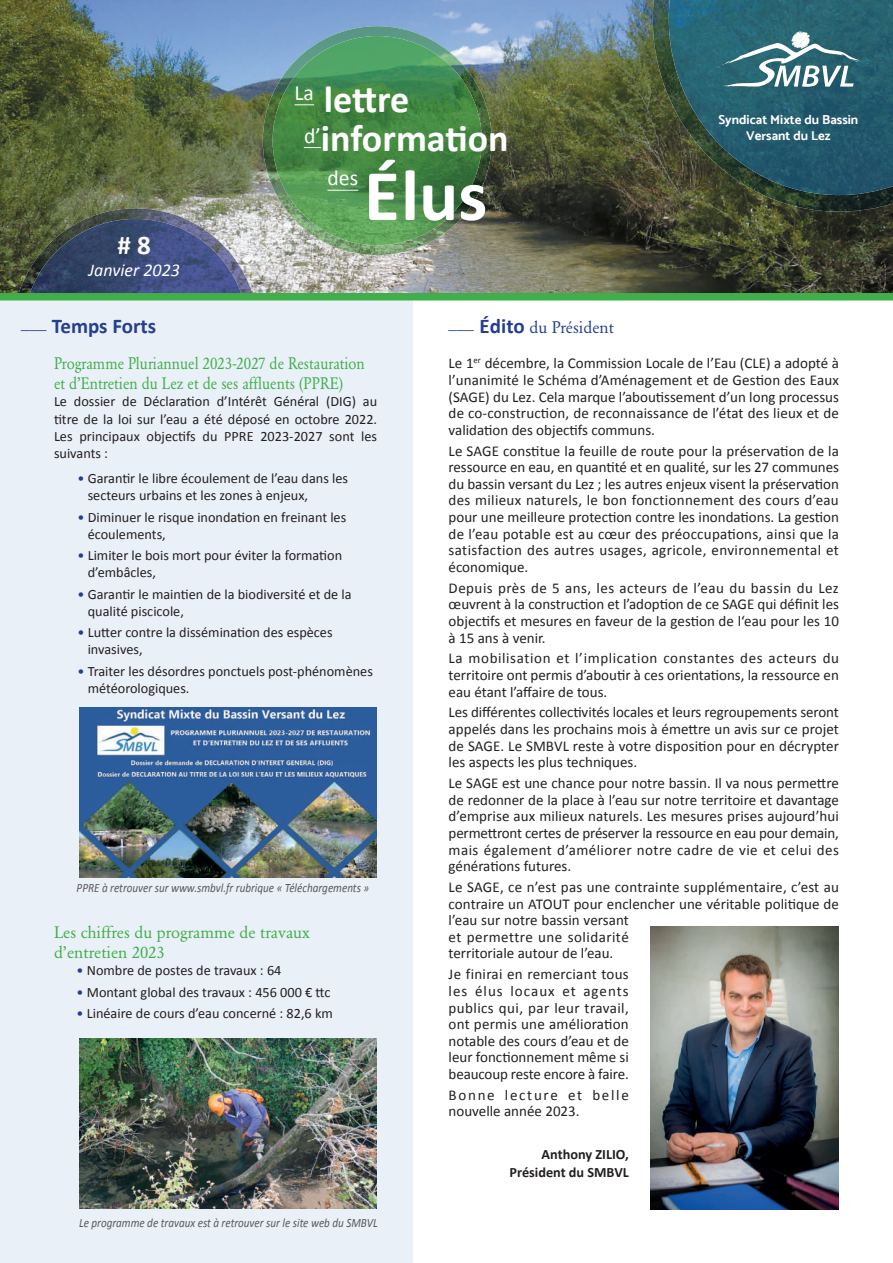
<style>
.page{position:relative;width:893px;height:1263px;background:#fff}
.page>*{position:absolute;margin:0;border:0;box-sizing:border-box;transform-origin:0 0}
.t1{font:700 73.05px "Calibri";color:#fff}
.t2{font:700 38.1px "Calibri";color:#fff}
.t3{font:700 27px "Calibri";color:#fff}
.t4{font:21.75px "Calibri";color:#fff}
.t5{font:700 21px "Calibri";color:#253f8e}
.t6{font:italic 18px "Calibri";color:#fff}
.t7{font:16.5px/19.8px "Garamond BE";color:#40ae49;scale:.9 1}
.t8{font:16.5px/19.8px "Garamond BE";color:#40ae49}
.t9{font:16.5px "Garamond BE";color:#253f8e}
.t10{font:15px/16.6px "Calibri";color:#231f20;text-align:justify}
.t11{font:15px/16.6px "Calibri";letter-spacing:.1em;color:#231f20}
.t12{font:14.25px/17.1px "Calibri";color:#231f20}
.t13{font:700 14.25px/18.1px "Calibri";color:#231f20;text-align:right}
.t14{font:700 13.05px/15.6px "Catamaran";color:#fff;text-align:center}
.t15{font:italic 12.75px "Calibri";color:#57585a;scale:.87 1}
.s1{font-family:"Calibri";font-weight:700;font-size:21px}
.s2{color:#253f8e}
</style>
<div class="page">
<div style="left:0;top:300px;width:412px;height:963px;background:#eaf0f8"></div>
<img style="left:650px;top:926px;width:189px;height:283px">
<img style="left:0;top:0;width:893px;height:293px">
<img style="left:263px;top:26px;width:229px;height:229px">
<img style="left:273px;top:36px;width:209px;height:209px;border-radius:105px">
<svg style="left:294px;top:105px;width:20px;height:1px"></svg>
<hr style="left:327px;top:190px;width:31px;height:1px;background:#fff">
<svg style="left:304px;top:147px;width:17px;height:1px"></svg>
<img style="left:653px;top:0;width:240px;height:212px">
<img style="left:669px;top:0;width:224px;height:195px">
<svg style="left:717px;top:31px;width:151px;height:57px"></svg>
<img style="left:19px;top:208px;width:233px;height:85px">
<img style="left:30px;top:219px;width:211px;height:74px">
<img style="left:79px;top:707px;width:298px;height:170px">
<img style="left:79px;top:1038px;width:298px;height:170px">
<div style="left:0;top:293px;width:893px;height:7px;background:#40ae49"></div>
<h3 class="t4" style="left:294px;top:79px;width:21px">La</h3>
<h2 class="t2" style="left:324px;top:72px;width:87px">lettre</h2>
<h2 class="t2" style="left:304px;top:111px;width:206px"><sup>d’</sup>information</h2>
<p class="t14" style="left:718px;top:112px;width:141px">Syndicat Mixte du Bassin<br>Versant du Lez</p>
<h3 class="t3" style="left:118px;top:226px;width:35px"># 8</h3>
<p class="t6" style="left:89px;top:257px;width:93px">Janvier 2023</p>
<h3 class="t4" style="left:327px;top:165px;width:32px">des</h3>
<h1 class="t1" style="left:364px;top:144px;width:125px">Élus</h1>
<h3 class="t5" style="left:21px;top:311px;width:136px"><sup>___</sup> Temps Forts</h3>
<p class="t9" style="left:449px;top:318px;width:167px">___ <span class="s1">Édito</span> du Président</p>
<p class="t10" style="left:449px;top:354px;width:392px">Le 1<sup>er</sup> décembre, la Commission Locale de l’Eau (CLE) a adopté à l’unanimité le Schéma d’Aménagement et de Gestion des Eaux (SAGE) du Lez. Cela marque l’aboutissement d’un long processus de co-construction, de reconnaissance de l’état des lieux et de validation des objectifs communs.</p>
<p class="t10" style="left:449px;top:442px;width:392px">Le SAGE constitue la feuille de route pour la préservation de la ressource en eau, en quantité et en qualité, sur les 27 communes du bassin versant du Lez ; les autres enjeux visent la préservation des milieux naturels, le bon fonctionnement des cours d’eau pour une meilleure protection contre les inondations. La gestion de l’eau potable est au cœur des préoccupations, ainsi que la satisfaction des autres usages, agricole, environnemental et économique.</p>
<p class="t10" style="left:449px;top:579px;width:392px">Depuis près de 5 ans, les acteurs de l’eau du bassin du Lez œuvrent à la construction et l’adoption de ce SAGE qui définit les objectifs et mesures en faveur de la gestion de l‘eau pour les 10 à 15 ans à venir.</p>
<p class="t10" style="left:449px;top:649px;width:392px">La mobilisation et l’implication constantes des acteurs du territoire ont permis d’aboutir à ces orientations, la ressource en eau étant l’affaire de tous.</p>
<p class="t10" style="left:449px;top:703px;width:392px">Les différentes collectivités locales et leurs regroupements seront appelés dans les prochains mois à émettre un avis sur ce projet de SAGE. Le SMBVL reste à votre disposition pour en décrypter les aspects les plus techniques.</p>
<p class="t10" style="left:449px;top:774px;width:392px">Le SAGE est une chance pour notre bassin. Il va nous permettre de redonner de la place à l’eau sur notre territoire et davantage d’emprise aux milieux naturels. Les mesures prises aujourd’hui permettront certes de préserver la ressource en eau pour demain, mais également d’améliorer notre cadre de vie et celui des générations futures.</p>
<p class="t10" style="left:449px;top:878px;width:392px;text-align:left">Le SAGE, ce n’est pas une contrainte supplémentaire, c’est au contraire un ATOUT pour enclencher une véritable politique de l’eau sur notre bassin versant<br>et permettre une solidarité<br>territoriale autour de l’eau.</p>
<p class="t10" style="left:449px;top:965px;width:182px">Je finirai en remerciant tous les élus locaux et agents publics qui, par leur travail, ont permis une amélioration notable des cours d’eau et de leur fonctionnement même si beaucoup reste encore à faire.</p>
<p class="t11" style="left:449px;top:1086px;width:182px">Bonne lecture et belle nouvelle année 2023.</p>
<p class="t13" style="left:510px;top:1145px;width:121px">Anthony ZILIO,<br>Président du SMBVL</p>
<p class="t7" style="left:54px;top:354px;width:347px">Programme Pluriannuel 2023-2027 de Restauration et d’Entretien du Lez et de ses affluents (PPRE)</p>
<p class="t12" style="left:54px;top:392px;width:325px;text-align:justify">Le dossier de Déclaration d’Intérêt Général (DIG) au titre de la loi sur l’eau a été déposé en octobre 2022.<br>Les principaux objectifs du PPRE 2023-2027 sont les suivants :</p>
<p class="t12" style="left:88px;top:469px;width:262px;text-indent:-10px"><span class="s2">•</span> Garantir le libre écoulement de l’eau dans les secteurs urbains et les zones à enjeux,</p>
<p class="t12" style="left:88px;top:508px;width:260px;text-indent:-10px"><span class="s2">•</span> Diminuer le risque inondation en freinant les écoulements,</p>
<p class="t12" style="left:88px;top:546px;width:256px;text-indent:-10px"><span class="s2">•</span> Limiter le bois mort pour éviter la formation d’embâcles,</p>
<p class="t12" style="left:88px;top:585px;width:265px;text-indent:-10px"><span class="s2">•</span> Garantir le maintien de la biodiversité et de la qualité piscicole,</p>
<p class="t12" style="left:88px;top:623px;width:246px;text-indent:-10px"><span class="s2">•</span> Lutter contre la dissémination des espèces invasives,</p>
<p class="t12" style="left:88px;top:662px;width:287px;text-indent:-10px"><span class="s2">•</span> Traiter les désordres ponctuels post-phénomènes météorologiques.</p>
<p class="t15" style="left:77px;top:879px;width:338px">PPRE à retrouver sur www.smbvl.fr rubrique « Téléchargements »</p>
<p class="t8" style="left:54px;top:923px;width:257px">Les chiffres du programme de travaux d’entretien 2023</p>
<p class="t12" style="left:77px;top:961px;width:206px"><span class="s2">•</span> Nombre de postes de travaux : 64</p>
<p class="t12" style="left:77px;top:983px;width:255px"><span class="s2">•</span> Montant global des travaux : 456 000 € ttc</p>
<p class="t12" style="left:77px;top:1004px;width:258px"><span class="s2">•</span> Linéaire de cours d’eau concerné : 82,6 km</p>
<p class="t15" style="left:79px;top:1214px;width:345px">Le programme de travaux est à retrouver sur le site web du SMBVL</p>
</div>
